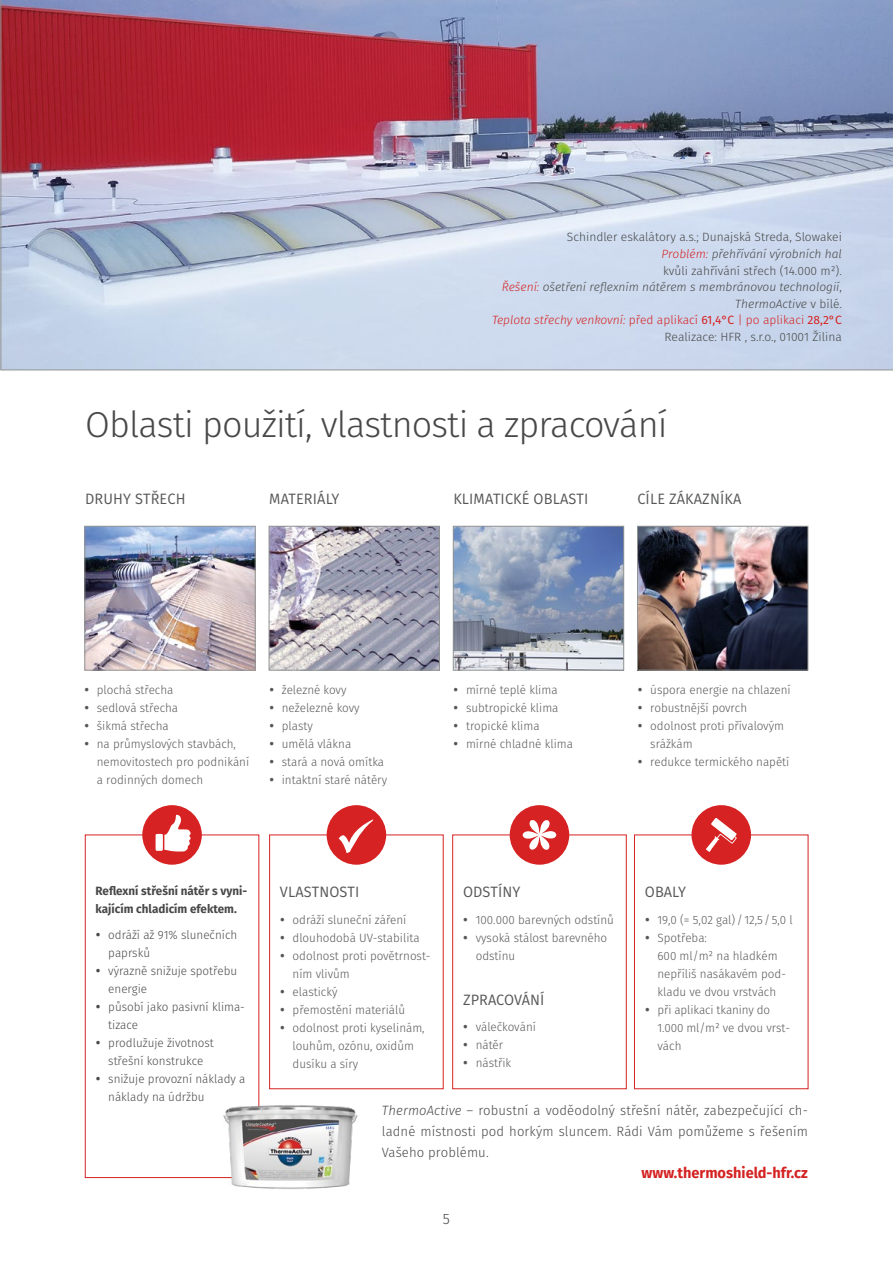
<style>
.page{position:relative;width:893px;height:1263px;background:#fff}
.page>*{position:absolute;margin:0;border:0;box-sizing:border-box;transform-origin:0 0}
.t1{font:300 36px "Fira Sans";letter-spacing:-.025em;color:#474847}
.t2{font:15px "Fira Sans";letter-spacing:.01em;color:#555756}
.t3{font:700 15px "Fira Sans";color:#d42222}
.t4{font:300 15px "Fira Sans";color:#474847}
.t5{font:300 13.5px/21px "Fira Sans";letter-spacing:.01em;color:#474847;text-align:justify}
.t6{font:300 12px/18px "Fira Sans";color:#555756}
.t7{font:300 12px/18px "Fira Sans";color:#474847;text-align:right}
.t8{font:700 12px/18px "Fira Sans";color:#474847}
.s1{font-style:italic;color:#d62222}
.s2{font-style:italic}
.s3{color:#d62222}
.s4{font-weight:400;color:#d62222}
</style>
<div class="page">
<svg style="left:1px;top:0;width:892px;height:370px;background:#b3a1b7"></svg>
<img style="left:87px;top:528px;width:166px;height:140px">
<div style="left:85px;top:526px;width:170px;height:144px;border:1px solid #929493"></div>
<img style="left:271px;top:528px;width:167px;height:140px">
<div style="left:269px;top:526px;width:171px;height:144px;border:1px solid #929493"></div>
<img style="left:455px;top:528px;width:167px;height:140px">
<div style="left:453px;top:526px;width:171px;height:144px;border:1px solid #929493"></div>
<img style="left:639px;top:528px;width:167px;height:140px">
<div style="left:637px;top:526px;width:171px;height:144px;border:1px solid #929493"></div>
<div style="left:634px;top:834px;width:174px;height:255px;border:1px solid #d62222"></div>
<div style="left:691px;top:805px;width:60px;height:60px;background:#d62222;border-radius:50%"></div>
<svg style="left:706px;top:818px;width:31px;height:34px"></svg>
<div style="left:269px;top:834px;width:175px;height:255px;border:1px solid #d62222"></div>
<div style="left:327px;top:805px;width:59px;height:60px;background:#d62222;border-radius:50%"></div>
<svg style="left:338px;top:819px;width:35px;height:34px"></svg>
<div style="left:452px;top:834px;width:175px;height:255px;border:1px solid #d62222"></div>
<div style="left:510px;top:805px;width:59px;height:60px;background:#d62222;border-radius:50%"></div>
<svg style="left:523px;top:820px;width:33px;height:30px"></svg>
<div style="left:85px;top:834px;width:174px;height:344px;border:1px solid #d62222"></div>
<div style="left:142px;top:805px;width:60px;height:60px;background:#d62222;border-radius:50%"></div>
<svg style="left:156px;top:815px;width:35px;height:36px"></svg>
<img style="left:223px;top:1103px;width:135px;height:86px">
<p class="t7" style="left:492px;top:229px;width:351px;line-height:16.5px">Schindler eskalátory a.s.; Dunajská Streda, Slowakei<br><span class="s1">Problém:</span> <span class="s2">přehřívání výrobních hal<br></span>kvůli zahřívání střech (14.000 m²).<br><span class="s1">Řešení:</span> <span class="s2">ošetření reflexním nátěrem s membránovou technologií</span>, <span class="s2">ThermoActive</span> v bílé.<br><span class="s1">Teplota střechy venkovní:</span> <span class="s3">před aplikací</span> <span class="s4">61,4°C</span> <span class="s3">| po aplikaci</span> <span class="s4">28,2°C </span>Realizace: HFR , s.r.o., 01001 Žilina</p>
<h1 class="t1" style="left:85px;top:399px;width:584px">Oblasti použití, vlastnosti a zpracování</h1>
<p class="t2" style="left:85px;top:487px;width:102px">DRUHY STŘECH</p>
<p class="t2" style="left:269px;top:487px;width:72px">MATERIÁLY</p>
<p class="t2" style="left:453px;top:487px;width:136px">KLIMATICKÉ OBLASTI</p>
<p class="t2" style="left:637px;top:487px;width:105px">CÍLE ZÁKAZNÍKA</p>
<p class="t6" style="left:97px;top:681px;width:154px">plochá střecha<br>sedlová střecha<br>šikmá střecha<br>na průmyslových stavbách, nemovitostech pro podnikání a rodinných domech</p>
<p class="t6" style="left:282px;top:681px;width:107px">železné kovy neželezné kovy plasty<br>umělá vlákna<br>stará a nová omítka intaktní staré nátěry</p>
<p class="t6" style="left:466px;top:681px;width:108px">mírné teplé klima subtropické klima tropické klima mírné chladné klima</p>
<p class="t6" style="left:650px;top:681px;width:142px">úspora energie na chlazení robustnější povrch odolnost proti přívalovým srážkám<br>redukce termického napětí</p>
<p class="t8" style="left:96px;top:881px;width:153px">Reflexní střešní nátěr s vyni&shy;kajícím chladicím efektem.</p>
<p class="t7" style="left:108px;top:926px;width:139px;text-align:left">odráží až 91% slunečních paprsků<br>výrazně snižuje spotřebu energie<br>působí jako pasivní klima&shy;tizace<br>prodlužuje životnost střešní konstrukce<br>snižuje provozní náklady a náklady na údržbu</p>
<p class="t2" style="left:280px;top:881px;width:81px">VLASTNOSTI</p>
<p class="t6" style="left:293px;top:911px;width:139px">odráží sluneční záření dlouhodobá UV-stabilita odolnost proti povětrnost&shy;ním vlivům<br>elastický<br>přemostění materiálů odolnost proti kyselinám, louhům, ozónu, oxidům dusíku a síry</p>
<p class="t2" style="left:463px;top:881px;width:59px">ODSTÍNY</p>
<p class="t6" style="left:476px;top:911px;width:140px">100.000 barevných odstínů vysoká stálost barevného odstínu</p>
<p class="t2" style="left:463px;top:988px;width:83px">ZPRACOVÁNÍ</p>
<p class="t6" style="left:476px;top:1018px;width:62px">válečkování nátěr nástřik</p>
<p class="t2" style="left:645px;top:881px;width:43px">OBALY</p>
<p class="t6" style="left:657px;top:911px;width:137px">19,0 (= 5,02 gal)/12,5/5,0 l<br>Spotřeba:<br>600 ml/m² na hladkém nepříliš nasákavém pod&shy;kladu ve dvou vrstvách při aplikaci tkaniny do<br>1.000 ml/m² ve dvou vrst&shy;vách</p>
<p class="t5" style="left:382px;top:1100px;width:428px"><span class="s2">ThermoActive</span> – robustní a voděodolný střešní nátěr, zabezpečující ch&shy;ladné místnosti pod horkým sluncem. Rádi Vám pomůžeme s řešením Vašeho problému.</p>
<p class="t3" style="left:641px;top:1160px;width:168px">www.thermoshield-hfr.cz</p>
<p class="t4" style="left:443px;top:1208px;width:9px">5</p>
</div>
